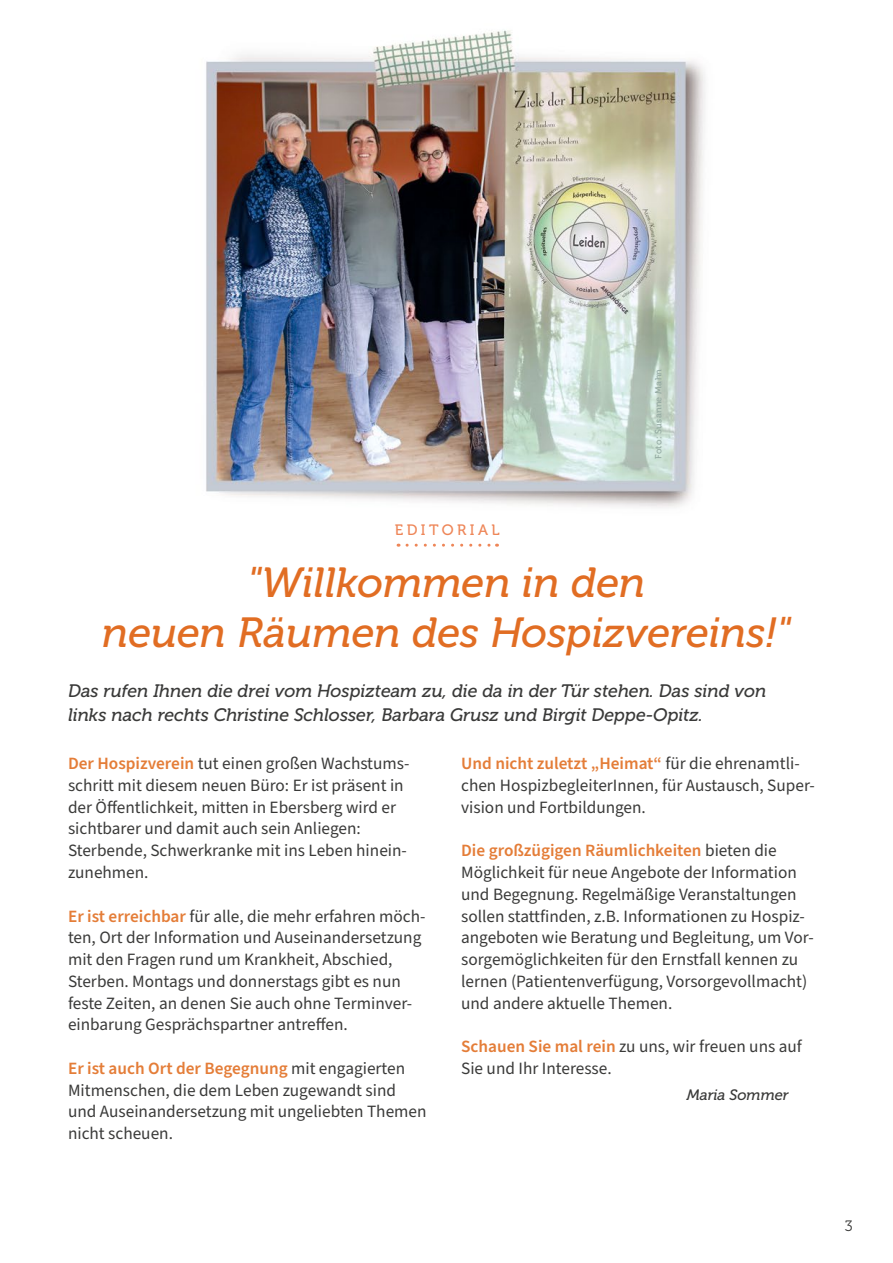
<style>
.page{position:relative;width:893px;height:1263px;background:#fff}
.page>*{position:absolute;margin:0;border:0;box-sizing:border-box;transform-origin:0 0}
.t1{font:italic 42px/49.5px "Museo 500";color:#e16d23;text-align:center}
.t2{font:italic 18px/24px "Museo 500";color:#3a3a39}
.t3{font:17.25px/21.8px "Source Sans Pro";color:#3a3a39}
.t4{font:italic 15px "Museo 500";color:#3a3a39}
.t5{font:15px "Museo 500";letter-spacing:.23em;color:#ee8658}
.t6{font:15px "Museo 300";color:#3a3a39}
.t7{font:9px "Museo 500";letter-spacing:.03em;color:#93a9a1}
.s1{font-weight:600;color:#e47d38}
</style>
<div class="page">
<img style="left:206px;top:30px;width:499px;height:517px">
<svg style="left:407px;top:544px;width:90px;height:3px"></svg>
<p class="t5" style="left:395px;top:522px;width:106px">EDITORIAL</p>
<p class="t7" style="left:653px;top:459px;width:92px;rotate:-90deg">Foto: Susanne Mahn</p>
<h1 class="t1" style="left:102px;top:558px;width:690px">"Willkommen in den<br>neuen Räumen des Hospizvereins!"</h1>
<p class="t2" style="left:68px;top:679px;width:700px">Das rufen Ihnen die drei vom Hospizteam zu, die da in der Tür stehen. Das sind von links nach rechts Christine Schlosser, Barbara Grusz und Birgit Deppe-Opitz.</p>
<p class="t3" style="left:68px;top:753px;width:343px"><span class="s1">Der Hospizverein</span> tut einen großen Wachstums&shy;schritt mit diesem neuen Büro: Er ist präsent in der Öffentlichkeit, mitten in Ebersberg wird er sichtbarer und damit auch sein Anliegen:<br>Sterbende, Schwerkranke mit ins Leben hinein&shy;zunehmen.</p>
<p class="t3" style="left:68px;top:905px;width:359px"><span class="s1">Er ist erreichbar</span> für alle, die mehr erfahren möch&shy;ten, Ort der Information und Auseinandersetzung mit den Fragen rund um Krankheit, Abschied, Sterben. Montags und donnerstags gibt es nun feste Zeiten, an denen Sie auch ohne Terminver&shy;einbarung Gesprächspartner antreffen.</p>
<p class="t3" style="left:68px;top:1058px;width:360px"><span class="s1">Er ist auch Ort der Begegnung</span> mit engagierten Mitmenschen, die dem Leben zugewandt sind und Auseinandersetzung mit ungeliebten Themen nicht scheuen.</p>
<p class="t3" style="left:461px;top:753px;width:355px"><span class="s1">Und nicht zuletzt „Heimat“</span> für die ehrenamtli&shy;chen HospizbegleiterInnen, für Austausch, Super&shy;vision und Fortbildungen.</p>
<p class="t3" style="left:461px;top:840px;width:354px"><span class="s1">Die großzügigen Räumlichkeiten</span> bieten die Möglichkeit für neue Angebote der Information und Begegnung. Regelmäßige Veranstaltungen sollen stattfinden, z.B. Informationen zu Hospiz&shy;angeboten wie Beratung und Begleitung, um Vor&shy;sorgemöglichkeiten für den Ernstfall kennen zu lernen (Patientenverfügung, Vorsorgevollmacht) und andere aktuelle Themen.</p>
<p class="t3" style="left:461px;top:1036px;width:342px"><span class="s1">Schauen Sie mal rein</span> zu uns, wir freuen uns auf<br>Sie und Ihr Interesse.</p>
<p class="t4" style="left:687px;top:1087px;width:103px">Maria Sommer</p>
<p class="t6" style="left:845px;top:1217px;width:9px">3</p>
</div>
